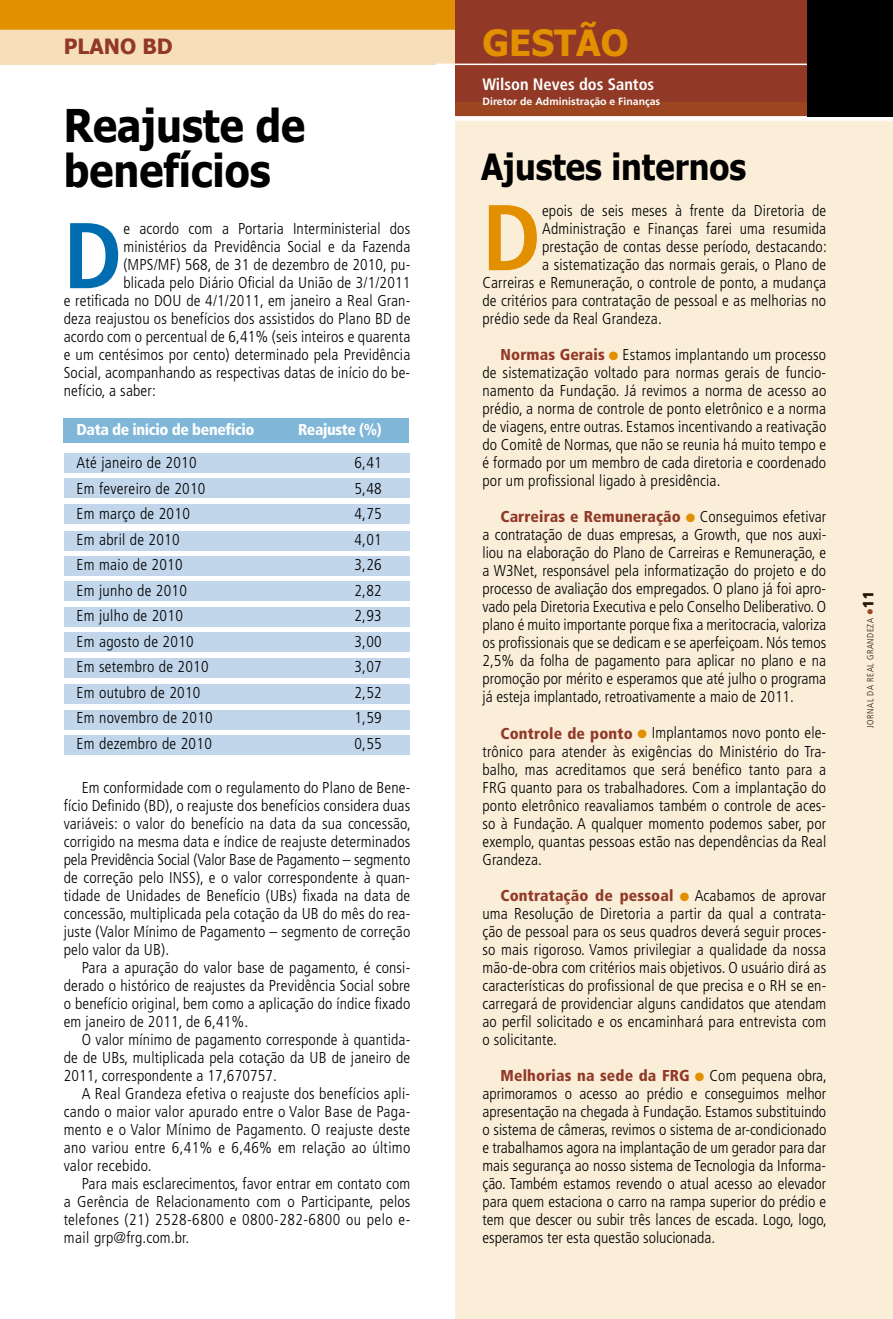
<style>
.page{position:relative;width:893px;height:1319px;background:#fff}
.page>*{position:absolute;margin:0;border:0;box-sizing:border-box;transform-origin:0 0}
.t1{font:700 condensed 93.15px "Frutiger";color:#006db0}
.t2{font:700 condensed 93.15px "Frutiger";color:#e29000}
.t3{font:700 45px/45px "Tahoma";color:#000;scale:.9 1}
.t4{font:700 36px "Tahoma";color:#000;scale:.9 1}
.t5{font:700 36px "Tahoma";color:#e29000}
.t6{font:700 21px "Tahoma";color:#913926}
.t7{font:700 condensed 16.5px "Frutiger";color:#fff}
.t8{font:300 condensed 15.75px/18px "Frutiger";letter-spacing:.01em;color:#000;text-align:justify}
.t9{font:900 condensed 15.75px "Frutiger";letter-spacing:-.025em;color:#fff}
.t10{font:700 10.5px "Frutiger";color:#fff}
.t11{font:300 condensed 9px "Frutiger";letter-spacing:.06em;color:#000}
.s1{font-weight:900;color:#913926}
.s2{color:#e29000}
.s3{color:#913926}
.s4{font-weight:900;font-size:15px}
</style>
<div class="page">
<div style="left:0;top:0;width:455px;height:30px;background:#e29000"></div>
<div style="left:0;top:30px;width:893px;height:35px;background:#f7debb"></div>
<div style="left:64px;top:504px;width:345px;height:19px;background:#c1d6ea"></div>
<div style="left:64px;top:478px;width:345px;height:19px;background:#c1d6ea"></div>
<div style="left:64px;top:531px;width:345px;height:19px;background:#c1d6ea"></div>
<div style="left:64px;top:556px;width:345px;height:19px;background:#c1d6ea"></div>
<div style="left:64px;top:607px;width:345px;height:19px;background:#c1d6ea"></div>
<div style="left:64px;top:581px;width:345px;height:20px;background:#c1d6ea"></div>
<div style="left:64px;top:632px;width:345px;height:19px;background:#c1d6ea"></div>
<div style="left:64px;top:657px;width:345px;height:20px;background:#c1d6ea"></div>
<div style="left:64px;top:710px;width:345px;height:19px;background:#c1d6ea"></div>
<div style="left:64px;top:684px;width:345px;height:20px;background:#c1d6ea"></div>
<div style="left:64px;top:735px;width:345px;height:19px;background:#c1d6ea"></div>
<div style="left:64px;top:453px;width:345px;height:19px;background:#c1d6ea"></div>
<div style="left:64px;top:418px;width:345px;height:25px;background:#80b6d7"></div>
<div style="left:455px;top:0;width:353px;height:102px;background:#913926"></div>
<div style="left:455px;top:102px;width:438px;height:1216px;background:#faeed9"></div>
<hr style="left:436px;top:64px;width:457px;height:1px;background:#fff">
<div style="left:431px;top:116px;width:462px;height:5px;background:#fff"></div>
<div style="left:808px;top:0;width:85px;height:116px;background:#000"></div>
<h3 class="t6" style="left:64px;top:32px;width:16px">plaNO</h3>
<h3 class="t6" style="left:142px;top:32px;width:16px">bd</h3>
<h2 class="t3" style="left:64px;top:100px;width:270px">Reajuste de benefícios</h2>
<h1 class="t1" style="left:64px;top:200px;width:50px">D</h1>
<p class="t8" style="left:123px;top:220px;width:288px">e acordo com a Portaria Interministerial dos</p>
<p class="t8" style="left:123px;top:238px;width:288px">ministérios da Previdência Social e da Fazenda</p>
<p class="t8" style="left:123px;top:256px;width:288px">(MPS/MF) 568, de 31 de dezembro de 2010, pu-</p>
<p class="t8" style="left:123px;top:274px;width:288px">blicada pelo Diário Oficial da União de 3/1/2011</p>
<p class="t8" style="left:64px;top:292px;width:348px">e retificada no DOU de 4/1/2011, em janeiro a Real Gran-</p>
<p class="t8" style="left:64px;top:310px;width:348px">deza reajustou os benefícios dos assistidos do Plano BD de</p>
<p class="t8" style="left:64px;top:328px;width:348px">acordo com o percentual de 6,41% (seis inteiros e quarenta</p>
<p class="t8" style="left:64px;top:346px;width:348px">e um centésimos por cento) determinado pela Previdência</p>
<p class="t8" style="left:64px;top:364px;width:348px">Social, acompanhando as respectivas datas de início do be-</p>
<p class="t8" style="left:64px;top:382px;width:94px">nefício, a saber:</p>
<p class="t9" style="left:77px;top:420px;width:179px">Data de início de benefício</p>
<p class="t9" style="left:298px;top:420px;width:85px">Reajuste (%)</p>
<p class="t8" style="left:77px;top:454px;width:122px">Até janeiro de 2010</p>
<p class="t8" style="left:354px;top:454px;width:29px">6,41</p>
<p class="t8" style="left:77px;top:479px;width:130px">Em fevereiro de 2010</p>
<p class="t8" style="left:354px;top:479px;width:29px">5,48</p>
<p class="t8" style="left:77px;top:505px;width:115px">Em março de 2010</p>
<p class="t8" style="left:354px;top:505px;width:29px">4,75</p>
<p class="t8" style="left:77px;top:530px;width:105px">Em abril de 2010</p>
<p class="t8" style="left:354px;top:530px;width:29px">4,01</p>
<p class="t8" style="left:77px;top:556px;width:108px">Em maio de 2010</p>
<p class="t8" style="left:354px;top:556px;width:29px">3,26</p>
<p class="t8" style="left:77px;top:581px;width:112px">Em junho de 2010</p>
<p class="t8" style="left:354px;top:581px;width:29px">2,82</p>
<p class="t8" style="left:77px;top:607px;width:108px">Em julho de 2010</p>
<p class="t8" style="left:354px;top:607px;width:29px">2,93</p>
<p class="t8" style="left:77px;top:632px;width:119px">Em agosto de 2010</p>
<p class="t8" style="left:354px;top:632px;width:29px">3,00</p>
<p class="t8" style="left:77px;top:658px;width:134px">Em setembro de 2010</p>
<p class="t8" style="left:354px;top:658px;width:29px">3,07</p>
<p class="t8" style="left:77px;top:683px;width:125px">Em outubro de 2010</p>
<p class="t8" style="left:354px;top:683px;width:29px">2,52</p>
<p class="t8" style="left:77px;top:709px;width:138px">Em novembro de 2010</p>
<p class="t8" style="left:354px;top:709px;width:29px">1,59</p>
<p class="t8" style="left:77px;top:734px;width:137px">Em dezembro de 2010</p>
<p class="t8" style="left:354px;top:734px;width:29px">0,55</p>
<p class="t8" style="left:64px;top:778px;width:349px;text-indent:18px">Em conformidade com o regulamento do Plano de Bene&shy;fício Definido (BD), o reajuste dos benefícios considera duas variáveis: o valor do benefício na data da sua concessão, corrigido na mesma data e índice de reajuste determinados pela Previdência Social (Valor Base de Pagamento – segmento de correção pelo IN SS), e o valor correspondente à quan&shy;tidade de Unidades de Benefício (UBs) fixada na data de concessão, multiplicada pela cotação da UB do mês do rea&shy;juste (Valor Mínimo de Pagamento – segmento de correção pelo valor da UB).</p>
<p class="t8" style="left:64px;top:958px;width:348px;text-indent:18px">Para a apuração do valor base de pagamento, é consi&shy;derado o histórico de reajustes da Previdência Social sobre o benefício original, bem como a aplicação do índice fixado em janeiro de 2011, de 6,41%.</p>
<p class="t8" style="left:64px;top:1030px;width:348px;text-indent:18px">O valor mínimo de pagamento corresponde à quantida&shy;de de UBs, multiplicada pela cotação da UB de janeiro de 2011, correspondente a 17,670757.</p>
<p class="t8" style="left:64px;top:1084px;width:348px;text-indent:18px">A Real Grandeza efetiva o reajuste dos benefícios apli&shy;cando o maior valor apurado entre o Valor Base de Paga&shy;mento e o Valor Mínimo de Pagamento. O reajuste deste ano variou entre 6,41% e 6,46% em relação ao último valor recebido.</p>
<p class="t8" style="left:64px;top:1174px;width:348px;text-indent:18px">Para mais esclarecimentos, favor entrar em contato com a Gerência de Relacionamento com o Participante, pelos telefones (21) 2528-6800 e 0800-282-6800 ou pelo e&shy;mail grp@frg.com.br.</p>
<h3 class="t5" style="left:482px;top:17px;width:148px">Gestão</h3>
<p class="t7" style="left:482px;top:74px;width:173px">Wilson Neves dos Santos</p>
<p class="t10" style="left:482px;top:95px;width:179px">Diretor de Administração e Finanças</p>
<h3 class="t4" style="left:481px;top:142px;width:296px">Ajustes internos</h3>
<h1 class="t2" style="left:482px;top:182px;width:50px">D</h1>
<p class="t8" style="left:542px;top:202px;width:286px">epois de seis meses à frente da Diretoria de</p>
<p class="t8" style="left:542px;top:220px;width:286px">Administração e Finanças farei uma resumida</p>
<p class="t8" style="left:542px;top:238px;width:286px">prestação de contas desse período, destacando:</p>
<p class="t8" style="left:542px;top:256px;width:286px">a sistematização das normais gerais, o Plano de</p>
<p class="t8" style="left:482px;top:274px;width:345px">Carreiras e Remuneração, o controle de ponto, a mudança</p>
<p class="t8" style="left:482px;top:292px;width:345px">de critérios para contratação de pessoal e as melhorias no</p>
<p class="t8" style="left:482px;top:310px;width:181px">prédio sede da Real Grandeza.</p>
<p class="t8" style="left:482px;top:346px;width:345px;text-indent:18px"><span class="s1">Normas Gerais</span> <span class="s2">●</span> Estamos implantando um processo de sistematização voltado para normas gerais de funcio&shy;namento da Fundação. Já revimos a norma de acesso ao prédio, a norma de controle de ponto eletrônico e a norma de viagens, entre outras. Estamos incentivando a reativação do Comitê de Normas, que não se reunia há muito tempo e é formado por um membro de cada diretoria e coordenado por um profissional ligado à presidência.</p>
<p class="t8" style="left:482px;top:508px;width:345px;text-indent:18px"><span class="s1">Carreiras e Remuneração</span> <span class="s2">●</span> Conseguimos efetivar a contratação de duas empresas, a Growth, que nos auxi&shy;liou na elaboração do Plano de Carreiras e Remuneração, e a W3N et, responsável pela informatização do projeto e do processo de avaliação dos empregados. O plano já foi apro&shy;vado pela Diretoria Executiva e pelo Conselho Deliberativo. O plano é muito importante porque fixa a meritocracia, valoriza os profissionais que se dedicam e se aperfeiçoam. Nós temos 2,5% da folha de pagamento para aplicar no plano e na promoção por mérito e esperamos que até julho o programa já esteja implantado, retroativamente a maio de 2011.</p>
<p class="t8" style="left:482px;top:724px;width:345px;text-indent:18px"><span class="s1">Controle de ponto</span> <span class="s2">●</span> Implantamos novo ponto ele&shy;trônico para atender às exigências do Ministério do Tra&shy;balho, mas acreditamos que será benéfico tanto para a FRG quanto para os trabalhadores. Com a implantação do ponto eletrônico reavaliamos também o controle de aces&shy;so à Fundação. A qualquer momento podemos saber, por exemplo, quantas pessoas estão nas dependências da Real Grandeza.</p>
<p class="t8" style="left:482px;top:886px;width:345px;text-indent:18px"><span class="s1">Contratação de pessoal</span> <span class="s2">●</span> Acabamos de aprovar uma Resolução de Diretoria a partir da qual a contrata&shy;ção de pessoal para os seus quadros deverá seguir proces&shy;so mais rigoroso. Vamos privilegiar a qualidade da nossa mão-de-obra com critérios mais objetivos. O usuário dirá as características do profissional de que precisa e o RH se en&shy;carregará de providenciar alguns candidatos que atendam ao perfil solicitado e os encaminhará para entrevista com o solicitante.</p>
<p class="t8" style="left:482px;top:1066px;width:346px;text-indent:18px"><span class="s1">Melhorias na sede da FRG</span> <span class="s2">●</span> Com pequena obra, aprimoramos o acesso ao prédio e conseguimos melhor apresentação na chegada à Fundação. Estamos substituindo o sistema de câmeras, revimos o sistema de ar-condicionado e trabalhamos agora na implantação de um gerador para dar mais segurança ao nosso sistema de Tecnologia da Informa&shy;ção. Também estamos revendo o atual acesso ao elevador para quem estaciona o carro na rampa superior do prédio e tem que descer ou subir três lances de escada. Logo, logo, esperamos ter esta questão solucionada.</p>
<p class="t11" style="left:865px;top:728px;width:138px;rotate:-90deg">Jornal da Real Grandeza <span class="s3">●</span><span class="s4">11</span></p>
<p class="t11" style="left:867px;top:728px;width:121px;rotate:-90deg">Jornal da Real Grandeza <span class="s3">●</span></p>
</div>
